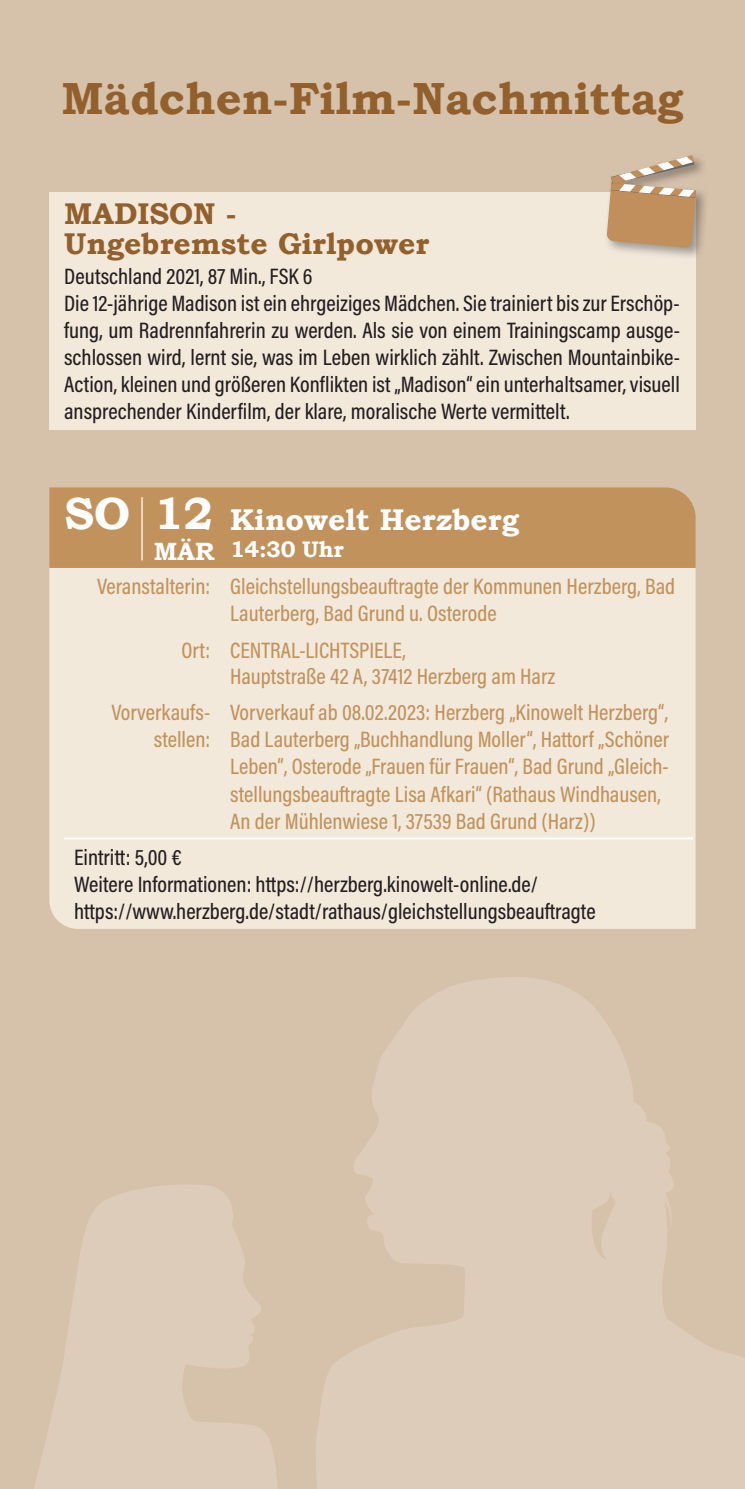
<style>
.page{position:relative;width:745px;height:1489px;background:#fff}
.page>*{position:absolute;margin:0;border:0;box-sizing:border-box;transform-origin:0 0}
.t1{font:700 45px "Bookman Old Style";color:#92602c}
.t2{font:700 45px "Bookman Old Style";color:#fff}
.t3{font:700 30px/30px "Bookman Old Style";color:#92602c}
.t4{font:700 30px "Bookman Old Style";color:#fff}
.t5{font:700 25px "Bookman Old Style";color:#fff}
.t6{font:500 22.5px/27px "Acumin Pro Cond";color:#231f20}
.t7{font:500 22.5px/27px "Acumin Pro Cond";color:#c1925c}
.t8{font:700 22.5px "Bookman Old Style";letter-spacing:-.02em;color:#fff}
</style>
<div class="page">
<div style="left:0;top:0;width:744px;height:1488px;background:#d6c1ab"></div>
<svg style="left:316px;top:977px;width:428px;height:511px;fill:#dcccb9"></svg>
<div style="left:49px;top:192px;width:646px;height:238px;background:#f3e9db"></div>
<div style="left:49px;top:568px;width:646px;height:360px;background:#f3e9db"></div>
<div style="left:49px;top:487px;width:646px;height:81px;background:#c1925c"></div>
<hr style="left:64px;top:837px;width:156px;height:2px;background:#fff">
<hr style="left:220px;top:837px;width:472px;height:2px;background:#fff">
<hr style="left:141px;top:497px;width:1px;height:63px;background:#fff">
<svg style="left:34px;top:1185px;width:243px;height:303px;fill:#dcccb9"></svg>
<img style="left:695px;top:158px;width:10px;height:102px">
<svg style="left:606px;top:155px;width:89px;height:93px"></svg>
<h1 class="t1" style="left:62px;top:66px;width:622px">Mädchen-Film-Nachmittag</h1>
<h2 class="t3" style="left:64px;top:199px;width:366px">MADISON -<br>Ungebremste Girlpower</h2>
<p class="t6" style="left:64px;top:262px;width:617px">Deutschland 2021, 87 Min., FSK 6<br>Die 12-jährige Madison ist ein ehrgeiziges Mädchen. Sie trainiert bis zur Erschöp&shy;fung, um Radrennfahrerin zu werden. Als sie von einem Trainingscamp ausge&shy;schlossen wird, lernt sie, was im Leben wirklich zählt. Zwischen Mountainbike-Action, kleinen und größeren Konflikten ist „Madison“ ein unterhaltsamer, visuell ansprechender Kinderfilm, der klare, moralische Werte vermittelt.</p>
<h1 class="t2" style="left:64px;top:481px;width:150px">SO 12</h1>
<p class="t5" style="left:154px;top:533px;width:63px">MÄR</p>
<h2 class="t4" style="left:230px;top:498px;width:290px">Kinowelt Herzberg</h2>
<p class="t8" style="left:230px;top:533px;width:115px">14:30 Uhr</p>
<p class="t7" style="left:230px;top:572px;width:446px;text-indent:-133px">Veranstalterin: Gleichstellungsbeauftragte der Kommunen Herzberg, Bad<br>Lauterberg, Bad Grund u. Osterode</p>
<p class="t7" style="left:230px;top:636px;width:326px;line-height:26.2px;text-indent:-49px">Ort: CENTRAL-LICHTSPIELE,<br>Hauptstraße 42 A, 37412 Herzberg am Harz</p>
<p class="t7" style="left:111px;top:698px;width:100px;text-align:right">Vorverkaufs&shy;stellen:</p>
<p class="t7" style="left:230px;top:698px;width:440px">Vorverkauf ab 08.02.2023: Herzberg „Kinowelt Herzberg“, Bad Lauterberg „Buchhandlung Moller“, Hattorf „Schöner Leben“, Osterode „Frauen für Frauen“, Bad Grund „Gleich&shy;stellungsbeauftragte Lisa Afkari“ (Rathaus Windhausen, An der Mühlenwiese 1, 37539 Bad Grund (Harz))</p>
<p class="t6" style="left:74px;top:843px;width:522px">Eintritt: 5,00 €<br>Weitere Informationen: https://herzberg.kinowelt-online.de/ https://www.herzberg.de/stadt/rathaus/gleichstellungsbeauftragte</p>
</div>
